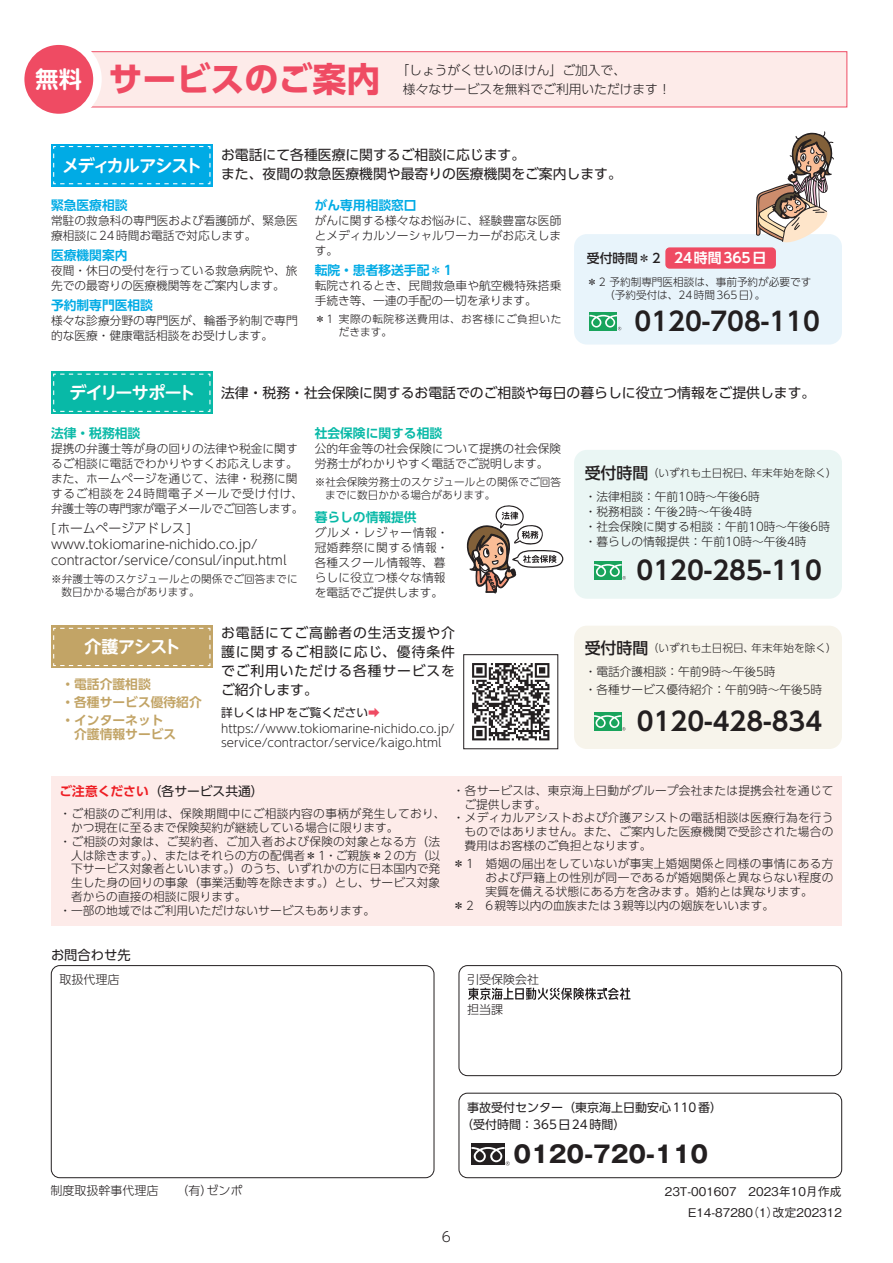
<style>
.page{position:relative;width:893px;height:1263px;background:#fff}
.page>*{position:absolute;margin:0;border:0;box-sizing:border-box;transform-origin:0 0}
.t1{font:700 34.05px "UD Shin Go Pr 6 N";color:#ef4b63}
.t2{font:700 25.5px "UD Shin Go Pr 6 N De";color:#231f20}
.t3{font:700 23.4px "Gothic MB101 Pr 6 N";color:#231f20}
.t4{font:700 23.1px "UD Shin M Go Pr 6 N De";color:#fff}
.t5{font:700 16.95px "UD Shin M Go Pr 6 N De";letter-spacing:-.055em;color:#fff}
.t6{font:700 16.95px "UD Shin M Go Pr 6 N De";letter-spacing:-.075em;color:#fff}
.t7{font:13.8px/19.2px "UD Shin Go Pr 6 N";color:#231f20}
.t8{font:700 13.8px "UD Shin Go Pr 6 N De";color:#fff}
.t9{font:300 13.8px "UD Shin Go Pr 6 N";color:#231f20}
.t10{font:13.35px "UD Shin Go Pr 6 N";color:#231f20}
.t11{font:300 12.75px/15.9px "UD Shin Go Pr 6 N";color:#231f20}
.t12{font:700 12.75px "UD Shin Go Pr 6 N De";color:#00abe5}
.t13{font:700 12.75px/18.1px "UD Shin Go Pr 6 N De";color:#c2a466}
.t14{font:700 12.75px "UD Shin Go Pr 6 N De";color:#08b9a7}
.t15{font:12.75px "UD Shin Go Pr 6 N";color:#231f20}
.t16{font:500 12.75px "UD Shin Go Pr 6 N";color:#231f20}
.t17{font:500 12px "Gothic BBB Pr 6 N";color:#231f20}
.t18{font:12px/17px "UD Shin Go Pr 6 N";color:#231f20}
.t19{font:300 12px "UD Shin Go Pr 6 N";color:#231f20}
.t20{font:300 11.7px/14.9px "UD Shin Go Pr 6 N";color:#231f20}
.t21{font:300 11.7px/14.9px "UD Shin Go Pr 6 N";letter-spacing:.02em;color:#231f20}
.t22{font:300 11.7px "UD Shin Go Pr 6 N";letter-spacing:.025em;color:#231f20}
.t23{font:300 11.7px "UD Shin Go Pr 6 N";letter-spacing:.035em;color:#231f20}
.t24{font:300 10.65px/12.8px "UD Shin Go Pr 6 N";color:#231f20}
.t25{font:300 10.65px/12.8px "UD Shin Go Pr 6 N";letter-spacing:.05em;color:#231f20}
.s1{font-weight:500;font-size:15.9px}
.s2{font-weight:400}
.s3{font-weight:400;color:#ef4b63}
.s4{font-family:"UD Shin Go Pr 6 N De";font-weight:700;color:#ee1d23}
</style>
<div class="page">
<div style="left:44px;top:51px;width:803px;height:56px;background:#fdebe9;border:1px solid #ef4b63"></div>
<hr style="left:892px;top:0;width:1px;height:1263px;background:#fdc88b">
<div style="left:574px;top:234px;width:268px;height:111px;background:#e8f4fb;border-radius:13px"></div>
<div style="left:665px;top:247px;width:111px;height:22px;background:#ef4b63;border-radius:4px"></div>
<div style="left:589px;top:312px;width:28px;height:18px;background:#19a45c"></div>
<svg style="left:589px;top:315px;width:32px;height:15px"></svg>
<div style="left:51px;top:776px;width:791px;height:149px;background:#fdebe9"></div>
<div style="left:20px;top:41px;width:77px;height:77px;background:#ef4b63;border-radius:50%"></div>
<div style="left:16px;top:36px;width:86px;height:86px;border:9px solid #fff;border-radius:50%"></div>
<div style="left:51px;top:965px;width:383px;height:213px;border:1px solid #231f20;border-radius:9px"></div>
<div style="left:459px;top:965px;width:383px;height:111px;border:1px solid #231f20;border-radius:9px"></div>
<svg style="left:468px;top:988px;width:162px;height:12px"></svg>
<div style="left:459px;top:1093px;width:383px;height:85px;border:1px solid #231f20;border-radius:9px"></div>
<div style="left:471px;top:1143px;width:34px;height:22px;background:#231f20"></div>
<svg style="left:471px;top:1147px;width:39px;height:18px"></svg>
<div style="left:51px;top:144px;width:162px;height:42px;background:#00abe5"></div>
<svg style="left:53px;top:146px;width:158px;height:39px"></svg>
<svg style="left:756px;top:132px;width:77px;height:110px"></svg>
<svg style="left:472px;top:663px;width:77px;height:77px"></svg>
<div style="left:463px;top:654px;width:95px;height:95px;border:1px solid #231f20"></div>
<div style="left:574px;top:626px;width:268px;height:123px;background:#f7f4eb;border-radius:13px"></div>
<div style="left:51px;top:626px;width:162px;height:42px;background:#c2a466"></div>
<svg style="left:53px;top:627px;width:158px;height:39px"></svg>
<div style="left:51px;top:371px;width:162px;height:43px;background:#08b9a7"></div>
<svg style="left:53px;top:373px;width:158px;height:39px"></svg>
<svg style="left:467px;top:505px;width:96px;height:88px"></svg>
<div style="left:574px;top:450px;width:268px;height:149px;background:#eaf6f4;border-radius:13px"></div>
<div style="left:594px;top:561px;width:28px;height:18px;background:#19a45c"></div>
<svg style="left:594px;top:564px;width:32px;height:15px"></svg>
<div style="left:594px;top:712px;width:27px;height:18px;background:#19a45c"></div>
<svg style="left:594px;top:715px;width:32px;height:16px"></svg>
<h3 class="t4" style="left:36px;top:60px;width:48px">無料</h3>
<h1 class="t1" style="left:108px;top:52px;width:274px">サービスのご案内</h1>
<p class="t11" style="left:403px;top:60px;width:269px;line-height:19.2px;text-indent:-6px">「しょうがくせいのほけん」ご加入で、<br>様々なサービスを無料でご利用いただけます！</p>
<h3 class="t6" style="left:62px;top:151px;width:142px">メディカルアシスト</h3>
<p class="t7" style="left:221px;top:145px;width:402px">お電話にて各種医療に関するご相談に応じます。<br>また、夜間の救急医療機関や最寄りの医療機関をご案内します。</p>
<p class="t12" style="left:51px;top:195px;width:78px">緊急医療相談</p>
<p class="t20" style="left:51px;top:213px;width:248px">常駐の救急科の専門医および看護師が、緊急医療相談に24時間お電話で対応します。</p>
<p class="t12" style="left:51px;top:245px;width:78px">医療機関案内</p>
<p class="t20" style="left:51px;top:263px;width:248px">夜間・休日の受付を行っている救急病院や、旅先での最寄りの医療機関等をご案内します。</p>
<p class="t12" style="left:51px;top:295px;width:104px">予約制専門医相談</p>
<p class="t20" style="left:51px;top:313px;width:248px">様々な診療分野の専門医が、輪番予約制で専門的な医療・健康電話相談をお受けします。</p>
<p class="t12" style="left:315px;top:195px;width:104px">がん専用相談窓口</p>
<p class="t20" style="left:315px;top:213px;width:248px;text-align:justify">がんに関する様々なお悩みに、経験豊富な医師とメディカルソーシャルワーカーがお応えします。</p>
<p class="t12" style="left:315px;top:260px;width:139px">転院・患者移送手配＊1</p>
<p class="t20" style="left:315px;top:278px;width:248px">転院されるとき、民間救急車や航空機特殊搭乗手続き等、一連の手配の一切を承ります。</p>
<p class="t25" style="left:339px;top:313px;width:224px;text-indent:-24px">＊1 実際の転院移送費用は、お客様にご負担いただきます。</p>
<p class="t8" style="left:674px;top:247px;width:94px">24時間365日</p>
<p class="t16" style="left:587px;top:248px;width:75px">受付時間＊2</p>
<p class="t24" style="left:604px;top:275px;width:209px;text-indent:-17px">＊2 予約制専門医相談は、事前予約が必要です（予約受付は、24時間365日）。</p>
<h2 class="t2" style="left:634px;top:300px;width:187px">0120-708-110</h2>
<h3 class="t5" style="left:69px;top:378px;width:128px">デイリーサポート</h3>
<p class="t7" style="left:221px;top:383px;width:596px">法律・税務・社会保険に関するお電話でのご相談や毎日の暮らしに役立つ情報をご提供します。</p>
<p class="t14" style="left:51px;top:423px;width:91px">法律・税務相談</p>
<p class="t20" style="left:51px;top:441px;width:254px">提携の弁護士等が身の回りの法律や税金に関するご相談に電話でわかりやすくお応えします。また、ホームページを通じて、法律・税務に関するご相談を24時間電子メールで受け付け、弁護士等の専門家が電子メールでご回答します。</p>
<p class="t11" style="left:51px;top:519px;width:237px">[ホームページアドレス] www.tokiomarine-nichido.co.jp/ contractor/service/consul/input.html</p>
<p class="t24" style="left:62px;top:572px;width:237px;text-indent:-11px">※弁護士等のスケジュールとの関係でご回答までに数日かかる場合があります。</p>
<p class="t14" style="left:315px;top:423px;width:129px">社会保険に関する相談</p>
<p class="t20" style="left:315px;top:441px;width:248px">公的年金等の社会保険について提携の社会保険労務士がわかりやすく電話でご説明します。</p>
<p class="t24" style="left:325px;top:475px;width:237px;text-indent:-11px">※社会保険労務士のスケジュールとの関係でご回答までに数日かかる場合があります。</p>
<p class="t14" style="left:315px;top:507px;width:104px">暮らしの情報提供</p>
<p class="t21" style="left:315px;top:525px;width:135px">グルメ・レジャー情報・冠婚葬祭に関する情報・各種スクール情報等、暮らしに役立つ様々な情報を電話でご提供します。</p>
<p class="t24" style="left:585px;top:467px;width:253px"><span class="s1">受付時間</span>（いずれも土日祝日、年末年始を除く）</p>
<p class="t20" style="left:585px;top:489px;width:247px">・法律相談：午前10時～午後6時<br>・税務相談：午後2時～午後4時<br>・社会保険に関する相談：午前10時～午後6時・暮らしの情報提供：午前10時～午後4時</p>
<h2 class="t2" style="left:636px;top:550px;width:187px">0120-285-110</h2>
<h3 class="t5" style="left:84px;top:632px;width:98px">介護アシスト</h3>
<p class="t13" style="left:61px;top:675px;width:142px">・電話介護相談<br>・各種サービス優待紹介・インターネット</p>
<p class="t13" style="left:74px;top:725px;width:104px">介護情報サービス</p>
<p class="t7" style="left:221px;top:623px;width:235px;text-align:justify">お電話にてご高齢者の生活支援や介護に関するご相談に応じ、優待条件でご利用いただける各種サービスをご紹介します。</p>
<p class="t20" style="left:221px;top:704px;width:235px;line-height:15.9px"><span class="s2">詳しくは HPをご覧ください</span><span class="s3">➡ </span>https://www.tokiomarine-nichido.co.jp/</p>
<p class="t20" style="left:221px;top:734px;width:222px">service/contractor/service/kaigo.html</p>
<p class="t24" style="left:585px;top:642px;width:253px"><span class="s1">受付時間</span>（いずれも土日祝日、年末年始を除く）</p>
<p class="t20" style="left:585px;top:662px;width:239px;line-height:18px">・電話介護相談：午前9時～午後5時<br>・各種サービス優待紹介：午前9時～午後5時</p>
<h2 class="t2" style="left:637px;top:701px;width:187px">0120-428-834</h2>
<p class="t15" style="left:60px;top:780px;width:206px"><span class="s4">ご注意ください</span>（各サービス共通）</p>
<p class="t23" style="left:60px;top:804px;width:388px">・ご相談のご利用は、保険期間中にご相談内容の事柄が発生しており、</p>
<p class="t20" style="left:71px;top:820px;width:329px">かつ現在に至るまで保険契約が継続している場合に限ります。</p>
<p class="t21" style="left:60px;top:833px;width:382px">・ご相談の対象は、ご契約者、ご加入者および保険の対象となる方（法</p>
<p class="t20" style="left:71px;top:847px;width:370px">人は除きます。）、またはそれらの方の配偶者＊1・ご親族＊2の方（以</p>
<p class="t20" style="left:71px;top:861px;width:370px">下サービス対象者といいます。）のうち、いずれかの方に日本国内で発</p>
<p class="t20" style="left:71px;top:875px;width:370px">生した身の回りの事象（事業活動等を除きます。）とし、サービス対象</p>
<p class="t20" style="left:71px;top:889px;width:177px">者からの直接の相談に限ります。</p>
<p class="t20" style="left:60px;top:902px;width:317px">・一部の地域ではご利用いただけないサービスもあります。</p>
<p class="t21" style="left:453px;top:782px;width:382px">・各サービスは、東京海上日動がグループ会社または提携会社を通じて</p>
<p class="t20" style="left:465px;top:796px;width:83px">ご提供します。</p>
<p class="t21" style="left:453px;top:810px;width:382px">・メディカルアシストおよび介護アシストの電話相談は医療行為を行う</p>
<p class="t21" style="left:465px;top:824px;width:370px">ものではありません。また、ご案内した医療機関で受診された場合の</p>
<p class="t20" style="left:465px;top:838px;width:189px">費用はお客様のご負担となります。</p>
<p class="t22" style="left:453px;top:854px;width:382px">＊1 婚姻の届出をしていないが事実上婚姻関係と同様の事情にある方</p>
<p class="t22" style="left:486px;top:868px;width:349px">および戸籍上の性別が同一であるが婚姻関係と異ならない程度の</p>
<p class="t20" style="left:486px;top:883px;width:329px">実質を備える状態にある方を含みます。婚約とは異なります。</p>
<p class="t20" style="left:453px;top:897px;width:323px">＊2 6親等以内の血族または3親等以内の姻族をいいます。</p>
<p class="t10" style="left:51px;top:944px;width:81px">お問合わせ先</p>
<p class="t19" style="left:60px;top:970px;width:61px">取扱代理店</p>
<p class="t19" style="left:467px;top:970px;width:73px">引受保険会社</p>
<p class="t19" style="left:467px;top:1000px;width:37px">担当課</p>
<p class="t18" style="left:461px;top:1098px;width:262px;text-indent:6px">事故受付センター（東京海上日動安心110番）（受付時間：365日24時間）</p>
<h3 class="t3" style="left:513px;top:1135px;width:196px">0120-720-110</h3>
<p class="t19" style="left:51px;top:1180px;width:193px">制度取扱幹事代理店　　（有）ゼンポ</p>
<p class="t17" style="left:665px;top:1181px;width:179px">23T-001607　2023年10月作成</p>
<p class="t9" style="left:442px;top:1225px;width:11px">6</p>
<p class="t17" style="left:688px;top:1202px;width:155px">E14-87280（1）改定202312</p>
</div>
